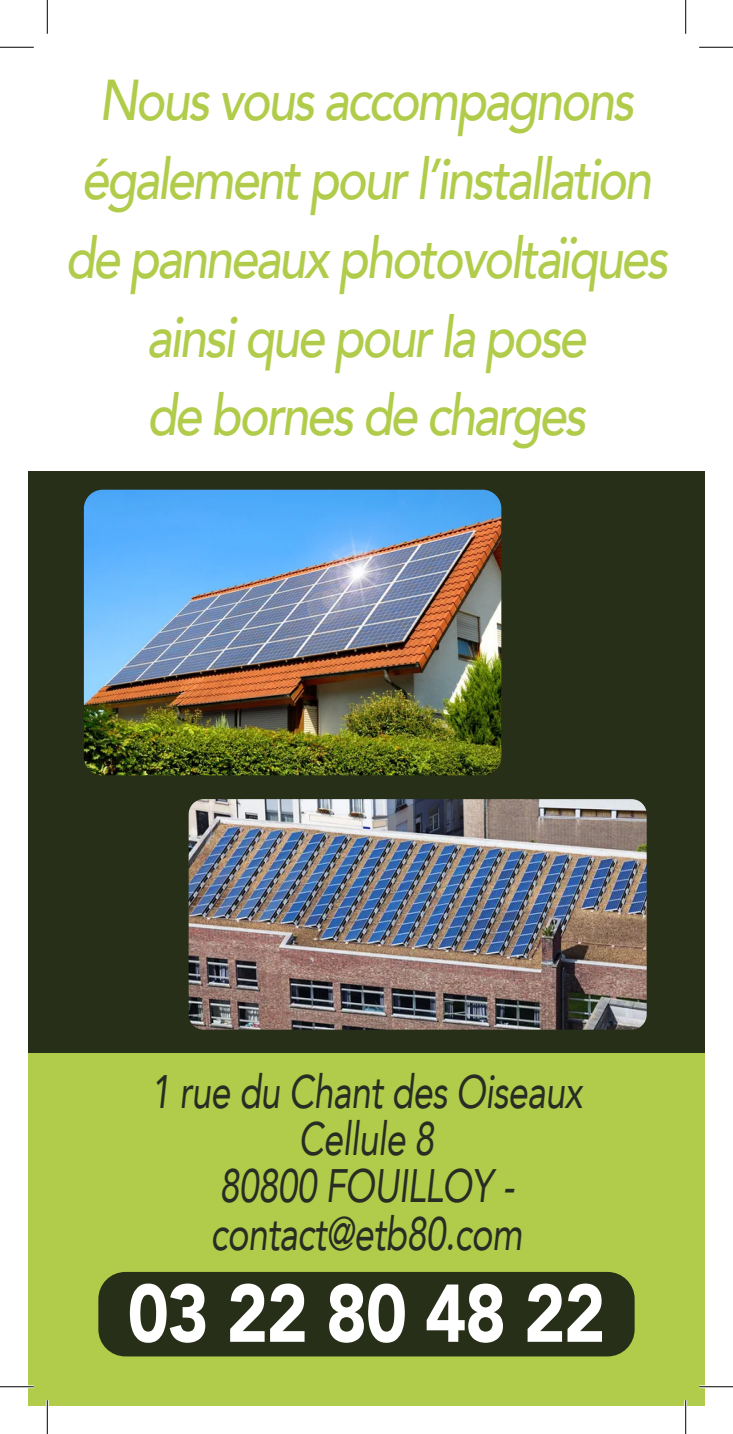
<style>
.page{position:relative;width:733px;height:1434px;background:#fff}
.page>*{position:absolute;margin:0;border:0;box-sizing:border-box;transform-origin:0 0}
.t1{font:900 81px "Avenir LT";letter-spacing:-.02em;color:#fff;scale:.86 1}
.t2{font:italic 500 57.38px/78.8px "Avenir LT";letter-spacing:-.05em;color:#b1cc4b;text-align:center;scale:.86 1}
.t3{font:italic 46.8px/47.2px "Avenir LT";letter-spacing:-.02em;color:#292c23;text-align:center;scale:.77 1}
</style>
<div class="page">
<div style="left:28px;top:471px;width:676px;height:935px;background:#272f18"></div>
<div style="left:28px;top:1053px;width:676px;height:353px;background:#b1cc4b"></div>
<div style="left:98px;top:1272px;width:536px;height:84px;background:#272f18;border-radius:27px"></div>
<img style="left:84px;top:490px;width:417px;height:285px">
<img style="left:188px;top:799px;width:458px;height:231px">
<hr style="left:0;top:1385px;width:34px;height:3px;background:#fff">
<hr style="left:699px;top:1385px;width:33px;height:3px;background:#fff">
<hr style="left:46px;top:1400px;width:3px;height:34px;background:#fff">
<hr style="left:684px;top:1400px;width:2px;height:34px;background:#fff">
<hr style="left:0;top:47px;width:34px;height:1px;background:#000">
<hr style="left:699px;top:47px;width:33px;height:1px;background:#000">
<hr style="left:0;top:1386px;width:34px;height:1px;background:#000">
<hr style="left:699px;top:1386px;width:33px;height:1px;background:#000">
<hr style="left:47px;top:0;width:1px;height:34px;background:#000">
<hr style="left:47px;top:1400px;width:1px;height:34px;background:#000">
<hr style="left:685px;top:0;width:1px;height:34px;background:#000">
<hr style="left:685px;top:1400px;width:1px;height:34px;background:#000">
<p class="t2" style="left:65px;top:63px;width:702px">Nous vous accompagnons également pour l’installation de panneaux photovoltaïques ainsi que pour la pose<br>de bornes de charges</p>
<p class="t3" style="left:150px;top:1068px;width:562px">1 rue du Chant des Oiseaux<br>Cellule 8<br>80800 FOUILLOY - contact@etb80.com</p>
<h1 class="t1" style="left:127px;top:1265px;width:557px">03 22 80 48 22</h1>
</div>
